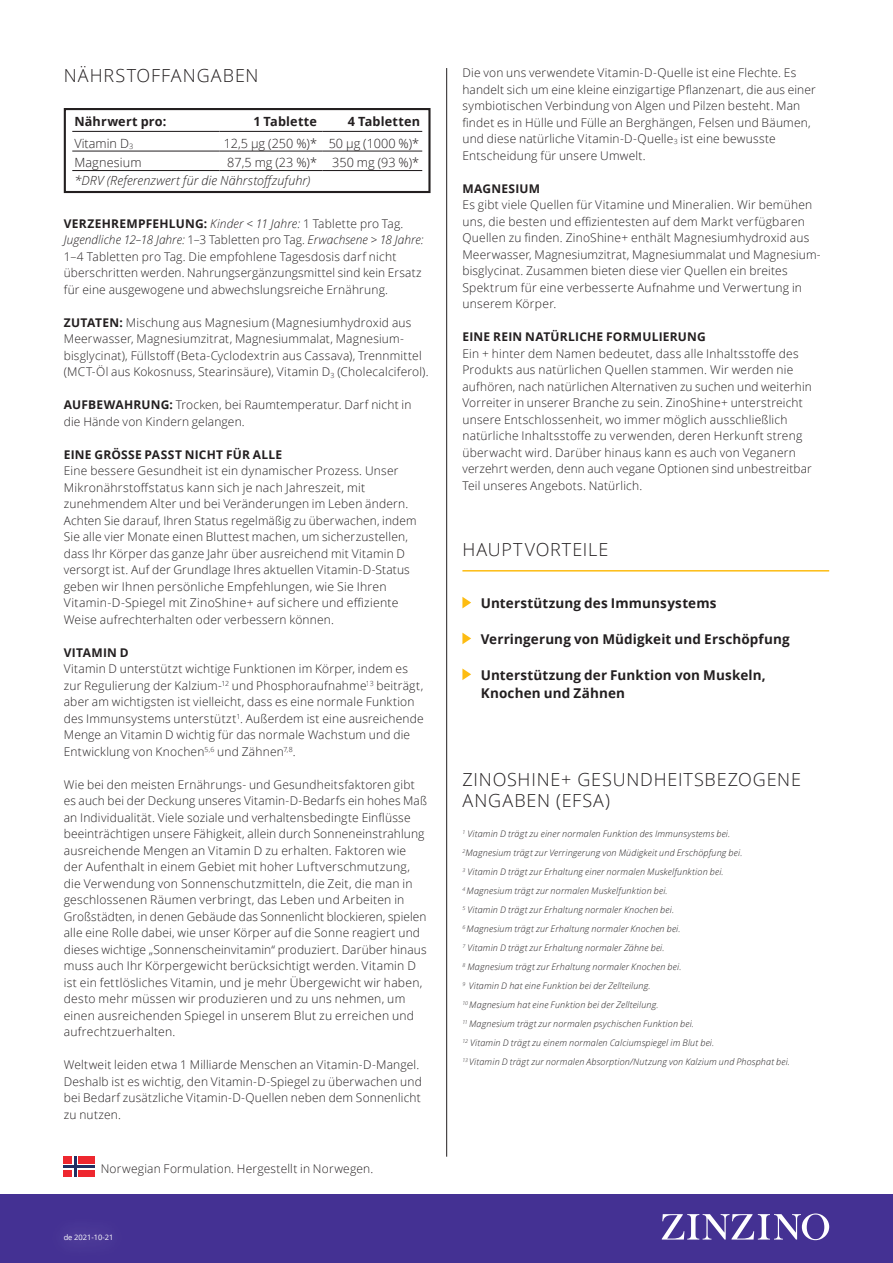
<style>
.page{position:relative;width:893px;height:1263px;background:#fff}
.page>*{position:absolute;margin:0;border:0;box-sizing:border-box;transform-origin:0 0}
.Sub-heading_12_14{font:300 18px/21px "Open Sans";letter-spacing:.045em;color:#231f20}
.Key_Benefits_9_12{font:700 13.5px/18px "Open Sans";letter-spacing:.01em;color:#231f20}
.Preamble_10_14{font:300 12.6px "Open Sans";color:#231f20}
.Preamble_10_14-2{font:italic 300 12.6px "Open Sans";letter-spacing:.01em;color:#231f20}
.Preamble_10_14-3{font:700 12.6px "Open Sans";letter-spacing:.015em;color:#231f20}
.Body_8_11{font:300 12px/16.5px "Open Sans";letter-spacing:.015em;color:#231f20}
.Body_8_11-2{font:700 12px "Open Sans";letter-spacing:.02em;color:#231f20}
.EFSA_6_7{font:italic 300 9px "Open Sans";letter-spacing:.02em;color:#231f20}
.t1{font:7.5px "Open Sans";color:#fff}
.s1{font-weight:700}
.s2{font-style:italic}
</style>
<div class="page">
<div style="left:0;top:1194px;width:893px;height:69px;background:#443193"></div>
<svg style="left:662px;top:1213px;width:167px;height:27px"></svg>
<div style="left:64px;top:108px;width:367px;height:85px;border:2px solid #231f20"></div>
<hr style="left:72px;top:131px;width:147px;height:1px;background:#231f20">
<hr style="left:219px;top:131px;width:103px;height:1px;background:#231f20">
<hr style="left:322px;top:131px;width:100px;height:1px;background:#231f20">
<hr style="left:72px;top:151px;width:147px;height:1px;background:#231f20">
<hr style="left:219px;top:151px;width:103px;height:1px;background:#231f20">
<hr style="left:322px;top:151px;width:100px;height:1px;background:#231f20">
<hr style="left:72px;top:170px;width:147px;height:1px;background:#231f20">
<hr style="left:219px;top:170px;width:103px;height:1px;background:#231f20">
<hr style="left:322px;top:170px;width:100px;height:1px;background:#231f20">
<hr style="left:446px;top:68px;width:1px;height:1089px;background:#231f20">
<div style="left:64px;top:1156px;width:31px;height:21px;background:#ee272f"></div>
<div style="left:64px;top:1164px;width:31px;height:5px;background:#fff"></div>
<div style="left:72px;top:1156px;width:6px;height:21px;background:#fff"></div>
<hr style="left:64px;top:1165px;width:31px;height:3px;background:#212f63">
<hr style="left:74px;top:1156px;width:3px;height:21px;background:#212f63">
<svg style="left:462px;top:597px;width:9px;height:11px"></svg>
<svg style="left:462px;top:633px;width:9px;height:11px"></svg>
<svg style="left:462px;top:668px;width:9px;height:12px"></svg>
<hr style="left:462px;top:570px;width:367px;height:1px;background:#fdbc12">
<p class="Sub-heading_12_14" style="left:64px;top:64px;width:196px">NÄHRSTOFFANGABEN</p>
<p class="Preamble_10_14-3" style="left:74px;top:113px;width:93px">Nährwert pro:</p>
<p class="Preamble_10_14-3" style="left:253px;top:113px;width:65px">1 Tablette</p>
<p class="Preamble_10_14-3" style="left:348px;top:113px;width:74px">4 Tabletten</p>
<p class="Preamble_10_14" style="left:74px;top:135px;width:60px">Vitamin D<sub>3</sub></p>
<p class="Preamble_10_14" style="left:224px;top:135px;width:95px">12,5 μg (250 %)*</p>
<p class="Preamble_10_14" style="left:329px;top:135px;width:92px">50 μg (1000 %)*</p>
<p class="Preamble_10_14" style="left:74px;top:154px;width:69px">Magnesium</p>
<p class="Preamble_10_14" style="left:227px;top:154px;width:91px">87,5 mg (23 %)*</p>
<p class="Preamble_10_14" style="left:332px;top:154px;width:89px">350 mg (93 %)*</p>
<p class="Preamble_10_14-2" style="left:74px;top:172px;width:238px">*DRV (Referenzwert für die Nährstoffzufuhr)</p>
<p class="Body_8_11" style="left:64px;top:215px;width:361px"><span class="s1">VERZEHREMPFEHLUNG:</span> <span class="s2">Kinder &lt; 11 Jahre:</span> 1 Tablette pro Tag.<br><span class="s2">Jugendliche 12–18 Jahre:</span> 1–3 Tabletten pro Tag. <span class="s2">Erwachsene &gt; 18 Jahre:<br></span>1–4 Tabletten pro Tag. Die empfohlene Tagesdosis darf nicht überschritten werden. Nahrungsergänzungsmittel sind kein Ersatz für eine ausgewogene und abwechslungsreiche Ernährung.</p>
<p class="Body_8_11" style="left:64px;top:314px;width:366px"><span class="s1">ZUTATEN:</span> Mischung aus Magnesium (Magnesiumhydroxid aus Meerwasser, Magnesiumzitrat, Magnesiummalat, Magnesium&shy;bisglycinat), Füllstoff (Beta-Cyclodextrin aus Cassava), Trennmittel (MCT-Öl aus Kokosnuss, Stearinsäure), Vitamin D<sub>3</sub> (Cholecalciferol).</p>
<p class="Body_8_11" style="left:64px;top:396px;width:349px"><span class="s1">AUFBEWAHRUNG:</span> Trocken, bei Raumtemperatur. Darf nicht in die Hände von Kindern gelangen.</p>
<p class="Body_8_11-2" style="left:64px;top:446px;width:220px">EINE GRÖSSE PASST NICHT FÜR ALLE</p>
<p class="Body_8_11" style="left:64px;top:462px;width:354px">Eine bessere Gesundheit ist ein dynamischer Prozess. Unser Mikronährstoffstatus kann sich je nach Jahreszeit, mit zunehmendem Alter und bei Veränderungen im Leben ändern.<br>Achten Sie darauf, Ihren Status regelmäßig zu überwachen, indem Sie alle vier Monate einen Bluttest machen, um sicherzustellen, dass Ihr Körper das ganze Jahr über ausreichend mit Vitamin D versorgt ist. Auf der Grundlage Ihres aktuellen Vitamin-D-Status geben wir Ihnen persönliche Empfehlungen, wie Sie Ihren Vitamin-D-Spiegel mit ZinoShine+ auf sichere und effiziente Weise aufrechterhalten oder verbessern können.</p>
<p class="Body_8_11-2" style="left:64px;top:644px;width:66px">VITAMIN D</p>
<p class="Body_8_11" style="left:64px;top:660px;width:361px">Vitamin D unterstützt wichtige Funktionen im Körper, indem es zur Regulierung der Kalzium-<sup>12</sup> und Phosphoraufnahme<sup>13</sup> beiträgt, aber am wichtigsten ist vielleicht, dass es eine normale Funktion des Immunsystems unterstützt<sup>1</sup>. Außerdem ist eine ausreichende Menge an Vitamin D wichtig für das normale Wachstum und die Entwicklung von Knochen<sup>5,6</sup> und Zähnen<sup>7,8</sup>.</p>
<p class="Body_8_11" style="left:64px;top:776px;width:365px">Wie bei den meisten Ernährungs- und Gesundheitsfaktoren gibt es auch bei der Deckung unseres Vitamin-D-Bedarfs ein hohes Maß an Individualität. Viele soziale und verhaltensbedingte Einflüsse beeinträchtigen unsere Fähigkeit, allein durch Sonneneinstrahlung ausreichende Mengen an Vitamin D zu erhalten. Faktoren wie der Aufenthalt in einem Gebiet mit hoher Luftverschmutzung, die Verwendung von Sonnenschutzmitteln, die Zeit, die man in geschlossenen Räumen verbringt, das Leben und Arbeiten in Großstädten, in denen Gebäude das Sonnenlicht blockieren, spielen alle eine Rolle dabei, wie unser Körper auf die Sonne reagiert und dieses wichtige „Sonnenscheinvitamin“ produziert. Darüber hinaus muss auch Ihr Körpergewicht berücksichtigt werden. Vitamin D ist ein fettlösliches Vitamin, und je mehr Übergewicht wir haben, desto mehr müssen wir produzieren und zu uns nehmen, um einen ausreichenden Spiegel in unserem Blut zu erreichen und aufrechtzuerhalten.</p>
<p class="Body_8_11" style="left:64px;top:1056px;width:360px">Weltweit leiden etwa 1 Milliarde Menschen an Vitamin-D-Mangel.<br>Deshalb ist es wichtig, den Vitamin-D-Spiegel zu überwachen und bei Bedarf zusätzliche Vitamin-D-Quellen neben dem Sonnenlicht zu nutzen.</p>
<p class="Body_8_11" style="left:101px;top:1160px;width:274px">Norwegian Formulation. Hergestellt in Norwegen.</p>
<p class="t1" style="left:64px;top:1232px;width:51px">de 2021-10-21</p>
<p class="Body_8_11" style="left:462px;top:64px;width:355px">Die von uns verwendete Vitamin-D-Quelle ist eine Flechte. Es handelt sich um eine kleine einzigartige Pflanzenart, die aus einer symbiotischen Verbindung von Algen und Pilzen besteht. Man findet es in Hülle und Fülle an Berghängen, Felsen und Bäumen, und diese natürliche Vitamin-D-Quelle<sub>3</sub> ist eine bewusste Entscheidung für unsere Umwelt.</p>
<p class="Body_8_11-2" style="left:462px;top:180px;width:79px">MAGNESIUM</p>
<p class="Body_8_11" style="left:462px;top:196px;width:359px">Es gibt viele Quellen für Vitamine und Mineralien. Wir bemühen uns, die besten und effizientesten auf dem Markt verfügbaren Quellen zu finden. ZinoShine+ enthält Magnesiumhydroxid aus Meerwasser, Magnesiumzitrat, Magnesiummalat und Magnesium&shy;bisglycinat. Zusammen bieten diese vier Quellen ein breites Spektrum für eine verbesserte Aufnahme und Verwertung in unserem Körper.</p>
<p class="Body_8_11-2" style="left:462px;top:328px;width:245px">EINE REIN NATÜRLICHE FORMULIERUNG</p>
<p class="Body_8_11" style="left:462px;top:345px;width:351px">Ein + hinter dem Namen bedeutet, dass alle Inhaltsstoffe des Produkts aus natürlichen Quellen stammen. Wir werden nie aufhören, nach natürlichen Alternativen zu suchen und weiterhin Vorreiter in unserer Branche zu sein. ZinoShine+ unterstreicht unsere Entschlossenheit, wo immer möglich ausschließlich natürliche Inhaltsstoffe zu verwenden, deren Herkunft streng überwacht wird. Darüber hinaus kann es auch von Veganern verzehrt werden, denn auch vegane Optionen sind unbestreitbar Teil unseres Angebots. Natürlich.</p>
<p class="Sub-heading_12_14" style="left:462px;top:538px;width:147px">HAUPTVORTEILE</p>
<p class="Key_Benefits_9_12" style="left:481px;top:594px;width:237px">Unterstützung des Immunsystems</p>
<p class="Key_Benefits_9_12" style="left:481px;top:630px;width:310px">Verringerung von Müdigkeit und Erschöpfung</p>
<p class="Key_Benefits_9_12" style="left:481px;top:666px;width:286px">Unterstützung der Funktion von Muskeln,<br>Knochen und Zähnen</p>
<p class="Sub-heading_12_14" style="left:462px;top:769px;width:340px">ZINOSHINE+ GESUNDHEITSBEZOGENE<br>ANGABEN (EFSA)</p>
<p class="EFSA_6_7" style="left:462px;top:827px;width:269px"><sup>1</sup> Vitamin D trägt zu einer normalen Funktion des Immunsystems bei.</p>
<p class="EFSA_6_7" style="left:462px;top:846px;width:282px"><sup>2</sup>Magnesium trägt zur Verringerung von Müdigkeit und Erschöpfung bei.</p>
<p class="EFSA_6_7" style="left:462px;top:865px;width:263px"><sup>3</sup> Vitamin D trägt zur Erhaltung einer normalen Muskelfunktion bei.</p>
<p class="EFSA_6_7" style="left:462px;top:884px;width:207px"><sup>4</sup> Magnesium trägt zur normalen Muskelfunktion bei.</p>
<p class="EFSA_6_7" style="left:462px;top:903px;width:213px"><sup>5</sup> Vitamin D trägt zur Erhaltung normaler Knochen bei.</p>
<p class="EFSA_6_7" style="left:462px;top:922px;width:220px"><sup>6</sup> Magnesium trägt zur Erhaltung normaler Knochen bei.</p>
<p class="EFSA_6_7" style="left:462px;top:941px;width:204px"><sup>7</sup> Vitamin D trägt zur Erhaltung normaler Zähne bei.</p>
<p class="EFSA_6_7" style="left:462px;top:960px;width:221px"><sup>8</sup> Magnesium trägt zur Erhaltung normaler Knochen bei.</p>
<p class="EFSA_6_7" style="left:462px;top:979px;width:190px"><sup>9</sup> Vitamin D hat eine Funktion bei der Zellteilung.</p>
<p class="EFSA_6_7" style="left:462px;top:998px;width:198px"><sup>10</sup> Magnesium hat eine Funktion bei der Zellteilung.</p>
<p class="EFSA_6_7" style="left:462px;top:1017px;width:233px"><sup>11</sup> Magnesium trägt zur normalen psychischen Funktion bei.</p>
<p class="EFSA_6_7" style="left:462px;top:1036px;width:253px"><sup>12</sup> Vitamin D trägt zu einem normalen Calciumspiegel im Blut bei.</p>
<p class="EFSA_6_7" style="left:462px;top:1055px;width:329px"><sup>13</sup> Vitamin D trägt zur normalen Absorption/Nutzung von Kalzium und Phosphat bei.</p>
</div>
